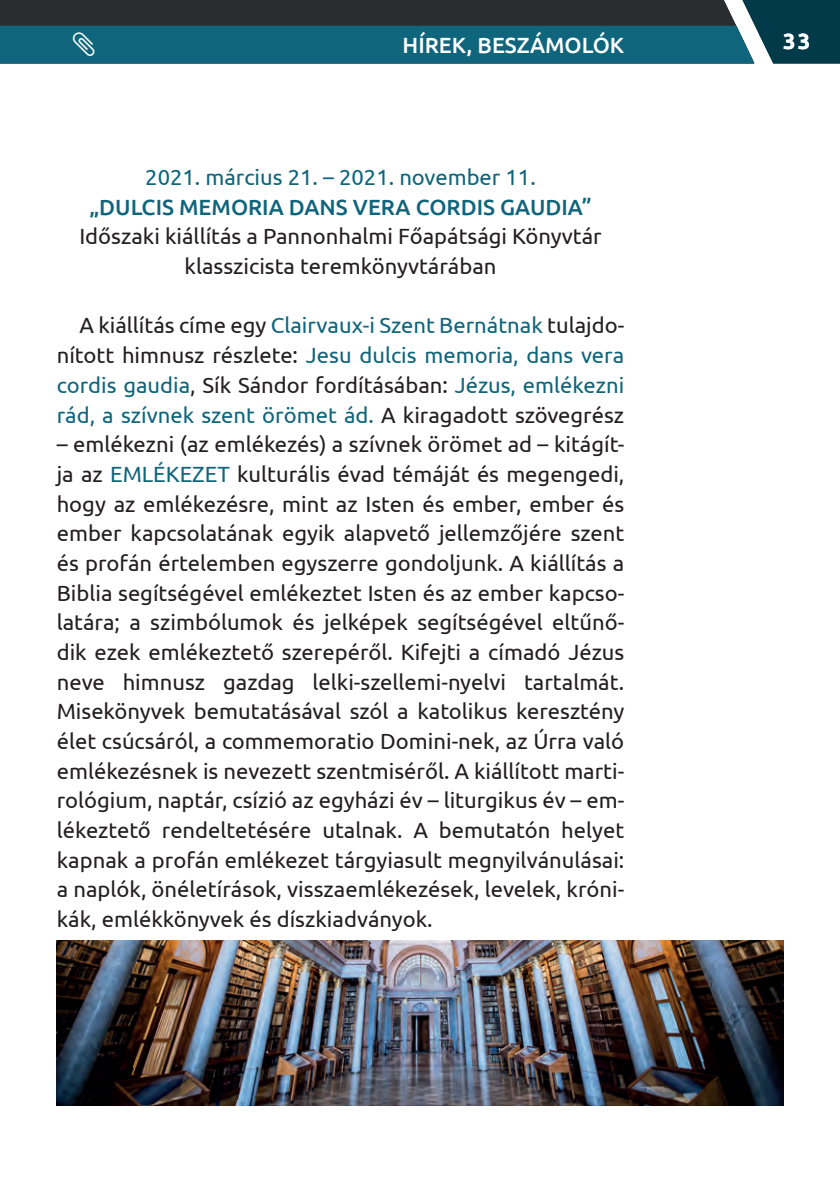
<style>
.page{position:relative;width:840px;height:1191px;background:#fff}
.page>*{position:absolute;margin:0;border:0;box-sizing:border-box;transform-origin:0 0}
.EKE_alap{font:22px/29.6px "Ubuntu";color:#231f20;text-align:justify}
.EKE_alap-2{font:22px/29.6px "Ubuntu";color:#0f657b;text-align:justify}
.Eke_alap_bekezdesnel{font:22px/29.6px "Ubuntu";color:#231f20;text-align:center}
.Eke_alap_bekezdesnel-2{font:500 22px "Ubuntu";color:#0f657b}
.Eke_alap_bekezdesnel-3{font:22px "Ubuntu";color:#0f657b}
.t1{font:500 22px "Ubuntu";color:#fff}
.t2{font:700 22px "Ubuntu";color:#fff}
.s1{color:#231f20}
.s2{color:#0f657b}
</style>
<div class="page">
<img style="left:57px;top:941px;width:725px;height:165px">
<svg style="left:0;top:0;width:839px;height:63px;background:#1c505e"></svg>
<p class="t1" style="left:402px;top:31px;width:223px">HÍREK, BESZÁMOLÓK</p>
<p class="Eke_alap_bekezdesnel-3" style="left:145px;top:164px;width:392px">2021. március 21. – 2021. november 11.</p>
<p class="Eke_alap_bekezdesnel-2" style="left:89px;top:193px;width:503px">„DULCIS MEMORIA DANS VERA CORDIS GAUDIA”</p>
<p class="Eke_alap_bekezdesnel" style="left:79px;top:221px;width:523px">Időszaki kiállítás a Pannonhalmi Főapátsági Könyvtár klasszicista teremkönyvtárában</p>
<p class="EKE_alap-2" style="left:57px;top:310px;width:568px;text-indent:23px"><span class="s1">A kiállítás címe egy</span> Clairvaux-i Szent Bernátnak <span class="s1">tulajdo&shy;nított himnusz részlete:</span> Jesu dulcis memoria, dans vera cordis gaudia<span class="s1">, Sík Sándor fordításában:</span> Jézus, emlékezni rád, a szívnek szent örömet ád. <span class="s1">A kiragadott szövegrész</span></p>
<p class="EKE_alap" style="left:57px;top:429px;width:568px">– emlékezni (az emlékezés) a szívnek örömet ad – kitágít&shy;ja az <span class="s2">EMLÉKEZET</span> kulturális évad témáját és megengedi, hogy az emlékezésre, mint az Isten és ember, ember és ember kapcsolatának egyik alapvető jellemzőjére szent és profán értelemben egyszerre gondoljunk. A kiállítás a Biblia segítségével emlékeztet Isten és az ember kapcso&shy;latára; a szimbólumok és jelképek segítségével eltűnő&shy;dik ezek emlékeztető szerepéről. Kifejti a címadó Jézus neve himnusz gazdag lelki-szellemi-nyelvi tartalmát.<br>Misekönyvek bemutatásával szól a katolikus keresztény élet csúcsáról, a commemoratio Domini-nek, az Úrra való emlékezésnek is nevezett szentmiséről. A kiállított marti&shy;rológium, naptár, csízió az egyházi év – liturgikus év – em&shy;lékeztető rendeltetésére utalnak. A bemutatón helyet kapnak a profán emlékezet tárgyiasult megnyilvánulásai: a naplók, önéletírások, visszaemlékezések, levelek, króni&shy;kák, emlékkönyvek és díszkiadványok.</p>
<p class="t2" style="left:782px;top:28px;width:28px">33</p>
</div>
